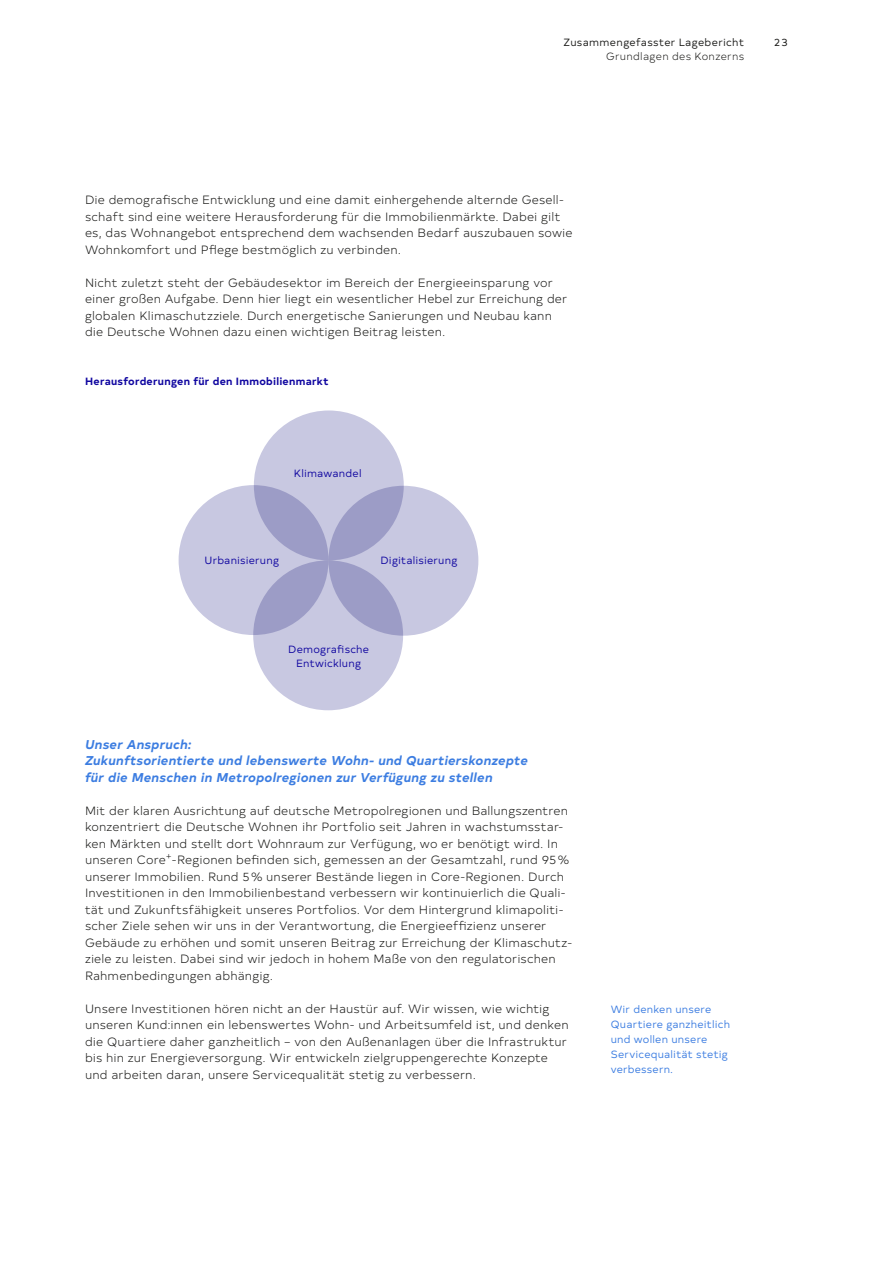
<style>
.page{position:relative;width:893px;height:1263px;background:#fff}
.page>*{position:absolute;margin:0;border:0;box-sizing:border-box;transform-origin:0 0}
.t1{font:italic 700 12.75px/16.5px "Typold";letter-spacing:.02em;color:#3c7de1}
.t2{font:300 12px/16.5px "Typold";letter-spacing:.01em;color:#1a1a18}
.t3{font:10.5px/15px "Typold";letter-spacing:.02em;color:#3c7de1}
.t4{font:10.5px/13.5px "Typold";letter-spacing:.02em;color:#1006a0;text-align:center}
.t5{font:700 10.5px "Typold";letter-spacing:.025em;color:#1006a0}
.t6{font:10.5px "Typold";letter-spacing:.03em;color:#1a1a18}
.t7{font:300 10.5px "Typold";letter-spacing:.03em;color:#1a1a18}
.t8{font:300 9.75px "Typold";color:#1a1a18}
</style>
<div class="page">
<div style="left:254px;top:410px;width:150px;height:150px;background:#c8c8e1;border-radius:50%"></div>
<svg style="left:179px;top:485px;width:149px;height:150px;background:#bebedb"></svg>
<svg style="left:328px;top:486px;width:150px;height:150px;background:#bebedb"></svg>
<svg style="left:253px;top:560px;width:150px;height:150px;background:#b8b8d7"></svg>
<p class="t6" style="left:563px;top:34px;width:182px">Zusammengefasster Lagebericht</p>
<p class="t6" style="left:774px;top:34px;width:15px">23</p>
<p class="t7" style="left:606px;top:48px;width:140px">Grundlagen des Konzerns</p>
<p class="t2" style="left:85px;top:191px;width:489px">Die demografische Entwicklung und eine damit einhergehende alternde Gesell&shy;schaft sind eine weitere Herausforderung für die Immobilienmärkte. Dabei gilt es, das Wohnangebot entsprechend dem wachsenden Bedarf auszubauen sowie Wohnkomfort und Pflege bestmöglich zu verbinden.</p>
<p class="t2" style="left:85px;top:273px;width:484px">Nicht zuletzt steht der Gebäudesektor im Bereich der Energieeinsparung vor einer großen Aufgabe. Denn hier liegt ein wesentlicher Hebel zur Erreichung der globalen Klimaschutzziele. Durch energetische Sanierungen und Neubau kann die Deutsche Wohnen dazu einen wichtigen Beitrag leisten.</p>
<p class="t5" style="left:85px;top:372px;width:245px">Herausforderungen für den Immobilienmarkt</p>
<p class="t4" style="left:294px;top:465px;width:69px">Klimawandel</p>
<p class="t4" style="left:205px;top:552px;width:76px">Urbanisierung</p>
<p class="t4" style="left:381px;top:552px;width:78px">Digitalisierung</p>
<p class="t4" style="left:288px;top:642px;width:82px">Demografische<br>Entwicklung</p>
<p class="t1" style="left:85px;top:735px;width:444px">Unser Anspruch:<br>Zukunftsorientierte und lebenswerte Wohn- und Quartierskonzepte für die Menschen in Metropolregionen zur Verfügung zu stellen</p>
<p class="t2" style="left:85px;top:801px;width:484px">Mit der klaren Ausrichtung auf deutsche Metropolregionen und Ballungszentren konzentriert die Deutsche Wohnen ihr Portfolio seit Jahren in wachstumsstar&shy;ken Märkten und stellt dort Wohnraum zur Verfügung, wo er benötigt wird. In unseren Core</p>
<p class="t8" style="left:166px;top:848px;width:7px">+</p>
<p class="t2" style="left:85px;top:851px;width:489px;text-indent:87px">-Regionen befinden sich, gemessen an der Gesamtzahl, rund 95 % unserer Immobilien. Rund 5 % unserer Bestände liegen in Core-Regionen. Durch Investitionen in den Immobilienbestand verbessern wir kontinuierlich die Quali&shy;tät und Zukunftsfähigkeit unseres Portfolios. Vor dem Hintergrund klimapoliti&shy;scher Ziele sehen wir uns in der Verantwortung, die Energieeffizienz unserer Gebäude zu erhöhen und somit unseren Beitrag zur Erreichung der Klimaschutz&shy;ziele zu leisten. Dabei sind wir jedoch in hohem Maße von den regulatorischen Rahmenbedingungen abhängig.</p>
<p class="t2" style="left:85px;top:999px;width:485px">Unsere Investitionen hören nicht an der Haustür auf. Wir wissen, wie wichtig unseren Kund:innen ein lebenswertes Wohn- und Arbeitsumfeld ist, und denken die Quartiere daher ganzheitlich – von den Außenanlagen über die Infrastruktur bis hin zur Energieversorgung. Wir entwickeln zielgruppengerechte Konzepte und arbeiten daran, unsere Servicequalität stetig zu verbessern.</p>
<p class="t3" style="left:611px;top:1001px;width:121px">Wir denken unsere<br>Quartiere ganzheitlich und wollen unsere<br>Servicequalität stetig verbessern.</p>
</div>
